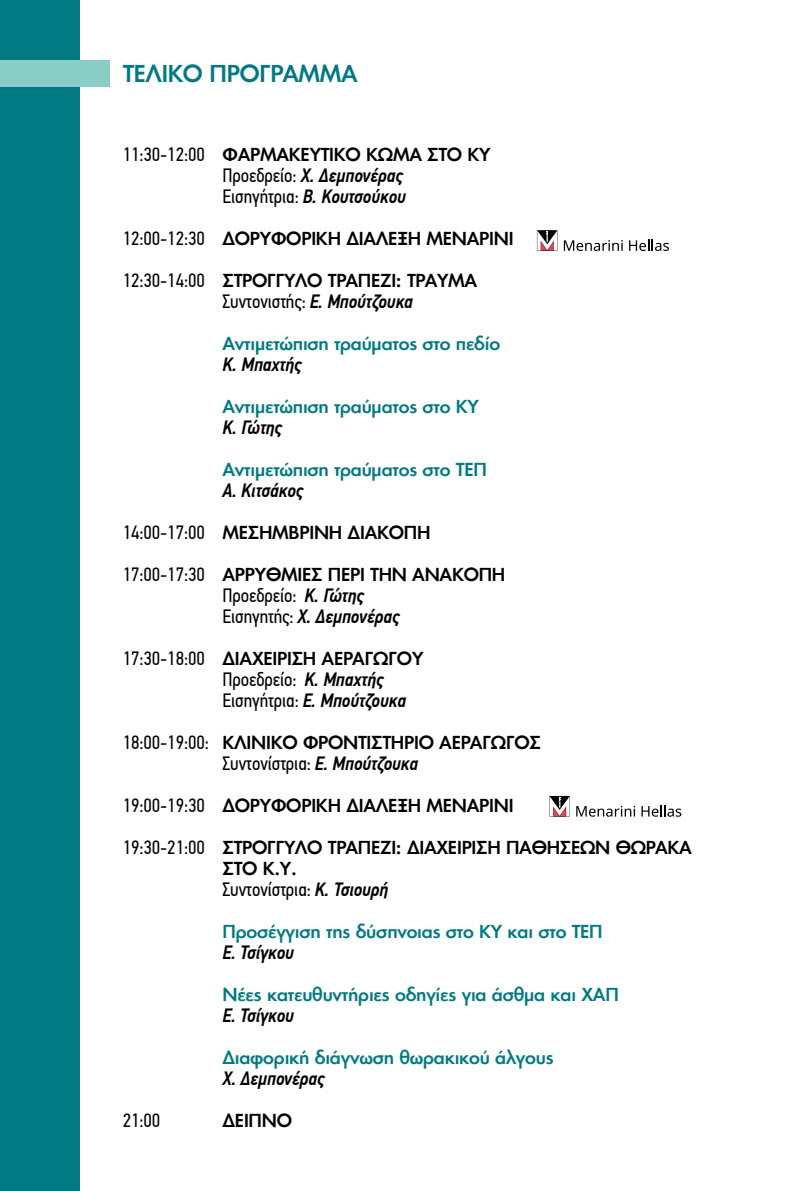
<style>
.page{position:relative;width:794px;height:1191px;background:#fff}
.page>*{position:absolute;margin:0;border:0;box-sizing:border-box;transform-origin:0 0}
.t1{font:500 22.75px "PF Futura Neu";letter-spacing:-.015em;color:#007982}
.t2{font:19.25px/21px "PF Din Text Cond Pro";letter-spacing:-.005em;color:#000}
.t3{font:italic 500 19.25px/21px "PF Din Text Cond Pro";letter-spacing:-.005em;color:#000}
.t4{font:500 17.5px/21px "PF Futura Neu";letter-spacing:-.015em;color:#000}
.t5{font:500 17.5px "PF Futura Neu";letter-spacing:-.015em;color:#007982}
.s1{font-family:"PF Din Text Cond Pro";font-weight:400;font-size:19.25px}
.s2{font-weight:400;font-style:normal}
.s3{font-weight:500;font-style:italic}
</style>
<div class="page">
<div style="left:0;top:0;width:79px;height:1191px;background:#007982"></div>
<div style="left:0;top:61px;width:109px;height:26px;background:#8accc6"></div>
<svg style="left:537px;top:230px;width:20px;height:21px"></svg>
<svg style="left:564px;top:240px;width:59px;height:11px"></svg>
<svg style="left:629px;top:240px;width:40px;height:11px"></svg>
<svg style="left:549px;top:796px;width:21px;height:20px"></svg>
<svg style="left:576px;top:805px;width:59px;height:11px"></svg>
<svg style="left:641px;top:805px;width:40px;height:11px"></svg>
<h1 class="t1" style="left:123px;top:59px;width:236px">ΤΕΛΙΚΟ ΠΡΟΓΡΑΜΜΑ</h1>
<p class="t4" style="left:123px;top:143px;width:369px"><span class="s1">11:30-12:00</span> ΦΑΡΜΑΚΕΥΤΙΚΟ ΚΩΜΑ ΣΤΟ ΚΥ</p>
<p class="t3" style="left:222px;top:165px;width:185px"><span class="s2">Προεδρείο:</span> Χ. Δεμπονέρας<br><span class="s2">Εισηγήτρια:</span> Β. Κουτσούκου</p>
<p class="t4" style="left:123px;top:227px;width:392px"><span class="s1">12:00-12:30</span> ΔΟΡΥΦΟΡΙΚΗ ΔΙΑΛΕΞΗ ΜΕΝΑΡΙΝΙ</p>
<p class="t4" style="left:123px;top:269px;width:356px"><span class="s1">12:30-14:00</span> ΣΤΡΟΓΓΥΛΟ ΤΡΑΠΕΖΙ: ΤΡΑΥΜΑ</p>
<p class="t2" style="left:222px;top:291px;width:192px">Συντονιστής: <span class="s3">Ε. Μπούτζουκα</span></p>
<p class="t5" style="left:222px;top:332px;width:279px">Αντιμετώπιση τραύματος στο πεδίο</p>
<p class="t3" style="left:222px;top:354px;width:81px">Κ. Μπαχτής</p>
<p class="t5" style="left:222px;top:395px;width:258px">Αντιμετώπιση τραύματος στο ΚΥ</p>
<p class="t3" style="left:222px;top:417px;width:61px">Κ. Γώτης</p>
<p class="t5" style="left:222px;top:458px;width:266px">Αντιμετώπιση τραύματος στο ΤΕΠ</p>
<p class="t3" style="left:222px;top:480px;width:83px">Α. Κιτσάκος</p>
<p class="t4" style="left:123px;top:521px;width:309px"><span class="s1">14:00-17:00</span> ΜΕΣΗΜΒΡΙΝΗ ΔΙΑΚΟΠΗ</p>
<p class="t4" style="left:123px;top:563px;width:384px"><span class="s1">17:00-17:30</span> ΑΡΡΥΘΜΙΕΣ ΠΕΡΙ ΤΗΝ ΑΝΑΚΟΠΗ</p>
<p class="t2" style="left:222px;top:585px;width:179px">Προεδρείο: <span class="s3">Κ. Γώτης<br></span>Εισηγητής: <span class="s3">Χ. Δεμπονέρας</span></p>
<p class="t4" style="left:123px;top:647px;width:302px"><span class="s1">17:30-18:00</span> ΔΙΑΧΕΙΡΙΣΗ ΑΕΡΑΓΩΓΟΥ</p>
<p class="t2" style="left:222px;top:669px;width:185px">Προεδρείο: <span class="s3">Κ. Μπαχτής<br></span>Εισηγήτρια: <span class="s3">Ε. Μπούτζουκα</span></p>
<p class="t4" style="left:123px;top:731px;width:420px"><span class="s1">18:00-19:00:</span> ΚΛΙΝΙΚΟ ΦΡΟΝΤΙΣΤΗΡΙΟ ΑΕΡΑΓΩΓΟΣ</p>
<p class="t2" style="left:222px;top:753px;width:197px">Συντονίστρια: <span class="s3">Ε. Μπούτζουκα</span></p>
<p class="t4" style="left:123px;top:794px;width:392px"><span class="s1">19:00-19:30</span> ΔΟΡΥΦΟΡΙΚΗ ΔΙΑΛΕΞΗ ΜΕΝΑΡΙΝΙ</p>
<p class="t4" style="left:222px;top:836px;width:471px;text-indent:-100px"><span class="s1">19:30-21:00</span> ΣΤΡΟΓΓΥΛΟ ΤΡΑΠΕΖΙ: ΔΙΑΧΕΙΡΙΣΗ ΠΑΘΗΣΕΩΝ ΘΩΡΑΚΑ<br>ΣΤΟ Κ.Υ.</p>
<p class="t2" style="left:222px;top:879px;width:167px">Συντονίστρια: <span class="s3">Κ. Τσιουρή</span></p>
<p class="t5" style="left:222px;top:920px;width:382px">Προσέγγιση της δύσπνοιας στο ΚΥ και στο ΤΕΠ</p>
<p class="t3" style="left:222px;top:942px;width:73px">E. Τσίγκου</p>
<p class="t5" style="left:222px;top:983px;width:398px">Νέες κατευθυντήριες οδηγίες για άσθμα και ΧΑΠ</p>
<p class="t3" style="left:222px;top:1005px;width:73px">E. Τσίγκου</p>
<p class="t5" style="left:222px;top:1046px;width:333px">Διαφορική διάγνωση θωρακικού άλγους</p>
<p class="t3" style="left:222px;top:1068px;width:104px">Χ. Δεμπονέρας</p>
<p class="t2" style="left:123px;top:1110px;width:39px">21:00</p>
<p class="t4" style="left:222px;top:1109px;width:71px">ΔΕΙΠΝΟ</p>
</div>
